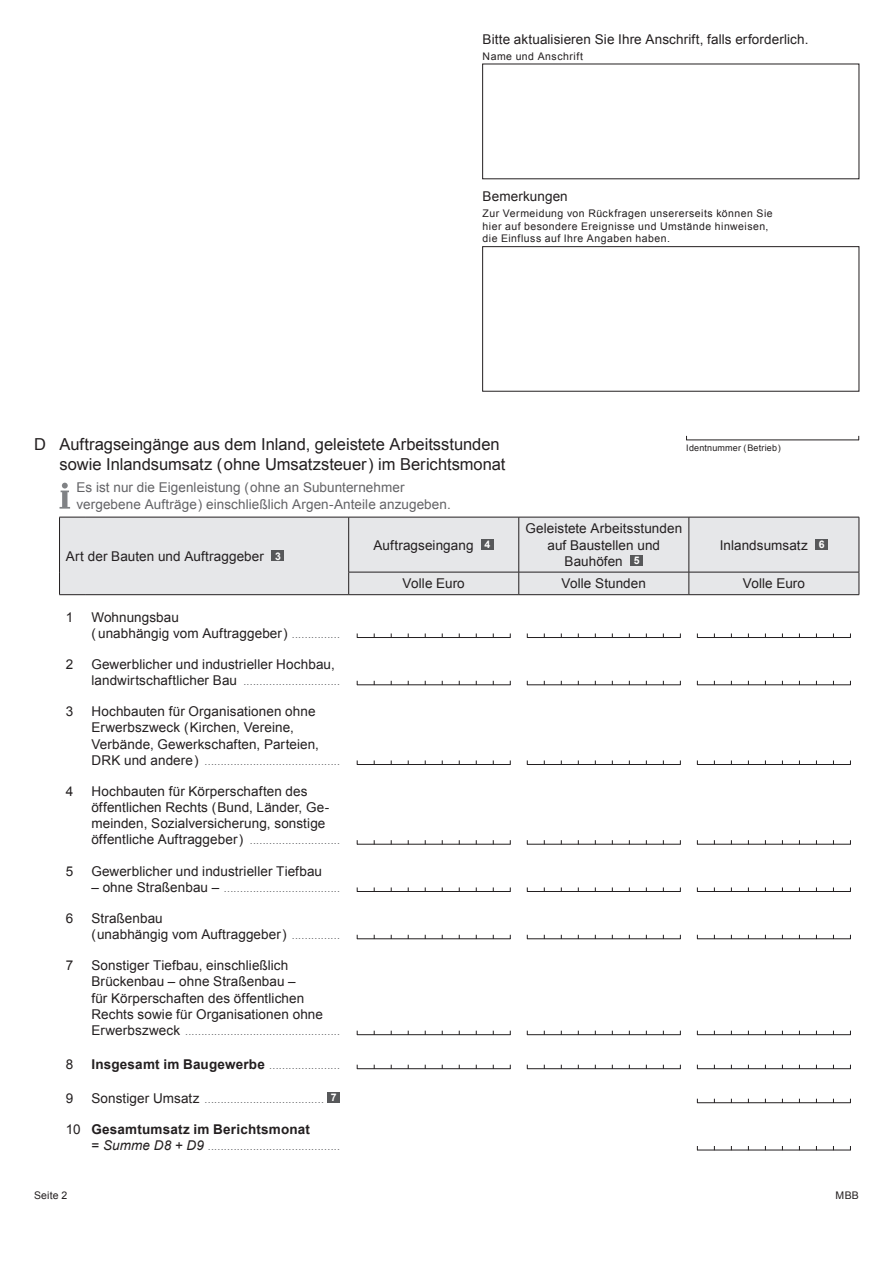
<style>
.page{position:relative;width:893px;height:1263px;background:#fff}
.page>*{position:absolute;margin:0;border:0;box-sizing:border-box;transform-origin:0 0}
.t1{font:16.5px "Arial";color:#231f20}
.t2{font:13.5px/16.2px "Arial";letter-spacing:.005em;color:#231f20}
.t3{font:13.5px/16.2px "Arial";letter-spacing:.005em;color:#636366}
.t4{font:700 13.5px "Arial";letter-spacing:.015em;color:#231f20}
.t5{font:10.5px "Arial";color:#6c6d70}
.t6{font:10.5px/12.6px "Arial";letter-spacing:.045em;color:#231f20}
.t7{font:9px "Arial";letter-spacing:.02em;color:#231f20}
.s1{font-weight:700;font-size:10.5px;color:#fff}
.s2{font-size:10.5px;color:#6c6d70}
.s3{font-size:13.5px;color:#231f20}
.s4{font-weight:700;font-size:13.5px;color:#231f20}
.s5{font-weight:700;color:#fff}
.s6{font-weight:400}
.s7{font-style:italic;font-size:13.5px;color:#231f20}
</style>
<div class="page">
<div style="left:482px;top:246px;width:377px;height:145px;border:1px solid #231f20"></div>
<hr style="left:686px;top:440px;width:173px;height:1px;background:#231f20">
<div style="left:60px;top:518px;width:799px;height:76px;background:#e6e7e9"></div>
<svg style="left:60px;top:517px;width:25px;height:1px"></svg>
<hr style="left:59px;top:517px;width:1px;height:55px;background:#231f20">
<hr style="left:85px;top:517px;width:264px;height:1px;background:#231f20">
<hr style="left:349px;top:517px;width:170px;height:1px;background:#231f20">
<hr style="left:348px;top:517px;width:1px;height:55px;background:#231f20">
<hr style="left:519px;top:517px;width:170px;height:1px;background:#231f20">
<hr style="left:518px;top:517px;width:1px;height:55px;background:#231f20">
<hr style="left:689px;top:517px;width:170px;height:1px;background:#231f20">
<hr style="left:689px;top:517px;width:1px;height:55px;background:#231f20">
<hr style="left:859px;top:517px;width:1px;height:55px;background:#231f20">
<hr style="left:348px;top:572px;width:171px;height:1px;background:#231f20">
<svg style="left:348px;top:572px;width:1px;height:22px"></svg>
<hr style="left:519px;top:572px;width:170px;height:1px;background:#231f20">
<svg style="left:518px;top:572px;width:1px;height:22px"></svg>
<hr style="left:689px;top:572px;width:170px;height:1px;background:#231f20">
<svg style="left:689px;top:572px;width:1px;height:22px"></svg>
<svg style="left:859px;top:572px;width:1px;height:22px"></svg>
<svg style="left:59px;top:572px;width:26px;height:23px"></svg>
<hr style="left:85px;top:594px;width:264px;height:1px;background:#231f20">
<hr style="left:349px;top:594px;width:170px;height:1px;background:#231f20">
<hr style="left:519px;top:594px;width:170px;height:1px;background:#231f20">
<hr style="left:689px;top:594px;width:170px;height:1px;background:#231f20">
<svg style="left:60px;top:483px;width:10px;height:26px"></svg>
<div style="left:272px;top:551px;width:12px;height:10px;background:#57585a"></div>
<div style="left:481px;top:539px;width:13px;height:11px;background:#57585a"></div>
<div style="left:630px;top:555px;width:13px;height:11px;background:#57585a"></div>
<div style="left:815px;top:539px;width:13px;height:11px;background:#57585a"></div>
<hr style="left:357px;top:637px;width:153px;height:1px;background:#231f20">
<hr style="left:527px;top:637px;width:154px;height:1px;background:#231f20">
<hr style="left:697px;top:637px;width:154px;height:1px;background:#231f20">
<hr style="left:357px;top:684px;width:153px;height:1px;background:#231f20">
<hr style="left:527px;top:684px;width:154px;height:1px;background:#231f20">
<hr style="left:697px;top:684px;width:154px;height:1px;background:#231f20">
<hr style="left:357px;top:764px;width:153px;height:1px;background:#231f20">
<hr style="left:527px;top:764px;width:154px;height:1px;background:#231f20">
<hr style="left:697px;top:764px;width:154px;height:1px;background:#231f20">
<hr style="left:357px;top:844px;width:153px;height:1px;background:#231f20">
<hr style="left:527px;top:844px;width:154px;height:1px;background:#231f20">
<hr style="left:697px;top:844px;width:154px;height:1px;background:#231f20">
<hr style="left:357px;top:891px;width:153px;height:1px;background:#231f20">
<hr style="left:527px;top:891px;width:154px;height:1px;background:#231f20">
<hr style="left:697px;top:891px;width:154px;height:1px;background:#231f20">
<hr style="left:357px;top:938px;width:153px;height:1px;background:#231f20">
<hr style="left:527px;top:938px;width:154px;height:1px;background:#231f20">
<hr style="left:697px;top:938px;width:154px;height:1px;background:#231f20">
<hr style="left:357px;top:1034px;width:153px;height:1px;background:#231f20">
<hr style="left:527px;top:1034px;width:154px;height:1px;background:#231f20">
<hr style="left:697px;top:1034px;width:154px;height:1px;background:#231f20">
<hr style="left:357px;top:1068px;width:153px;height:1px;background:#231f20">
<hr style="left:527px;top:1068px;width:154px;height:1px;background:#231f20">
<hr style="left:697px;top:1068px;width:154px;height:1px;background:#231f20">
<div style="left:327px;top:1092px;width:13px;height:11px;background:#57585a"></div>
<hr style="left:697px;top:1102px;width:154px;height:1px;background:#231f20">
<hr style="left:697px;top:1150px;width:154px;height:1px;background:#231f20">
<p class="t2" style="left:483px;top:31px;width:327px">Bitte aktualisieren Sie Ihre Anschrift, falls erforderlich.</p>
<p class="t6" style="left:483px;top:50px;width:102px">Name und Anschrift</p>
<p class="t2" style="left:483px;top:188px;width:87px">Bemerkungen</p>
<p class="t6" style="left:483px;top:207px;width:292px">Zur Vermeidung von Rückfragen unsererseits können Sie hier auf besondere Ereignisse und Umstände hinweisen, die Einfluss auf Ihre Angaben haben.</p>
<p class="t1" style="left:34px;top:433px;width:467px">D Auftragseingänge aus dem Inland, geleistete Arbeitsstunden</p>
<p class="t7" style="left:686px;top:442px;width:96px">Identnummer ( Betrieb )</p>
<p class="t1" style="left:60px;top:453px;width:447px">sowie Inlandsumsatz ( ohne Umsatzsteuer ) im Berichtsmonat</p>
<p class="t3" style="left:77px;top:480px;width:376px">Es ist nur die Eigenleistung (ohne an Subunternehmer vergebene Aufträge) einschließlich Argen-Anteile anzugeben.</p>
<p class="t2" style="left:66px;top:548px;width:216px">Art der Bauten und Auftraggeber <span class="s1">3</span></p>
<p class="t2" style="left:525px;top:521px;width:158px;text-align:center">Geleistete Arbeitsstunden auf Baustellen und<br>Bauhöfen <span class="s1">5</span></p>
<p class="t2" style="left:374px;top:537px;width:118px">Auftragseingang <span class="s1">4</span></p>
<p class="t2" style="left:720px;top:537px;width:107px">Inlandsumsatz <span class="s1">6</span></p>
<p class="t2" style="left:66px;top:609px;width:9px">1</p>
<p class="t2" style="left:91px;top:609px;width:250px">Wohnungsbau<br>( unabhängig vom Auftraggeber) <span class="s2">...............</span></p>
<p class="t2" style="left:66px;top:656px;width:9px">2</p>
<p class="t2" style="left:91px;top:656px;width:245px">Gewerblicher und industrieller Hochbau,</p>
<p class="t5" style="left:91px;top:674px;width:250px"><span class="s3">landwirtschaftlicher Bau</span> ..............................</p>
<p class="t2" style="left:66px;top:703px;width:9px">3</p>
<p class="t2" style="left:91px;top:703px;width:229px">Hochbauten für Organisationen ohne<br>Erwerbszweck (Kirchen, Vereine,<br>Verbände, Gewerkschaften, Parteien,</p>
<p class="t5" style="left:91px;top:754px;width:250px"><span class="s3">DRK und andere)</span> ..........................................</p>
<p class="t2" style="left:66px;top:783px;width:9px">4</p>
<p class="t2" style="left:91px;top:783px;width:239px">Hochbauten für Körperschaften des öffentlichen Rechts (Bund, Länder, Ge&shy;meinden, Sozialversicherung, sonstige</p>
<p class="t5" style="left:91px;top:834px;width:250px"><span class="s3">öffentliche Auftraggeber)</span> ............................</p>
<p class="t2" style="left:66px;top:863px;width:9px">5</p>
<p class="t2" style="left:91px;top:863px;width:232px">Gewerblicher und industrieller Tiefbau</p>
<p class="t5" style="left:91px;top:881px;width:250px"><span class="s3">– ohne Straßenbau –</span> ....................................</p>
<p class="t2" style="left:66px;top:910px;width:9px">6</p>
<p class="t2" style="left:91px;top:910px;width:250px">Straßenbau<br>(unabhängig vom Auftraggeber) <span class="s2">...............</span></p>
<p class="t2" style="left:66px;top:957px;width:9px">7</p>
<p class="t2" style="left:91px;top:957px;width:233px">Sonstiger Tiefbau, einschließlich Brückenbau – ohne Straßenbau –<br>für Körperschaften des öffentlichen Rechts sowie für Organisationen ohne</p>
<p class="t5" style="left:91px;top:1024px;width:250px"><span class="s3">Erwerbszweck</span> ................................................</p>
<p class="t2" style="left:66px;top:1056px;width:9px">8</p>
<p class="t5" style="left:91px;top:1058px;width:250px"><span class="s4">Insgesamt im Baugewerbe</span> ......................</p>
<p class="t2" style="left:66px;top:1090px;width:9px">9</p>
<p class="t5" style="left:91px;top:1092px;width:247px"><span class="s3">Sonstiger Umsatz</span> ..................................... <span class="s5">7</span></p>
<p class="t4" style="left:66px;top:1120px;width:246px"><span class="s6">10</span> Gesamtumsatz im Berichtsmonat</p>
<p class="t5" style="left:91px;top:1140px;width:250px"><span class="s3">=</span> <span class="s7">Summe D8 + D9</span> .........................................</p>
<p class="t2" style="left:403px;top:576px;width:64px">Volle Euro</p>
<p class="t2" style="left:562px;top:576px;width:86px">Volle Stunden</p>
<p class="t2" style="left:743px;top:576px;width:64px">Volle Euro</p>
<p class="t6" style="left:34px;top:1189px;width:35px">Seite 2</p>
<p class="t6" style="left:836px;top:1189px;width:25px">MBB</p>
</div>
